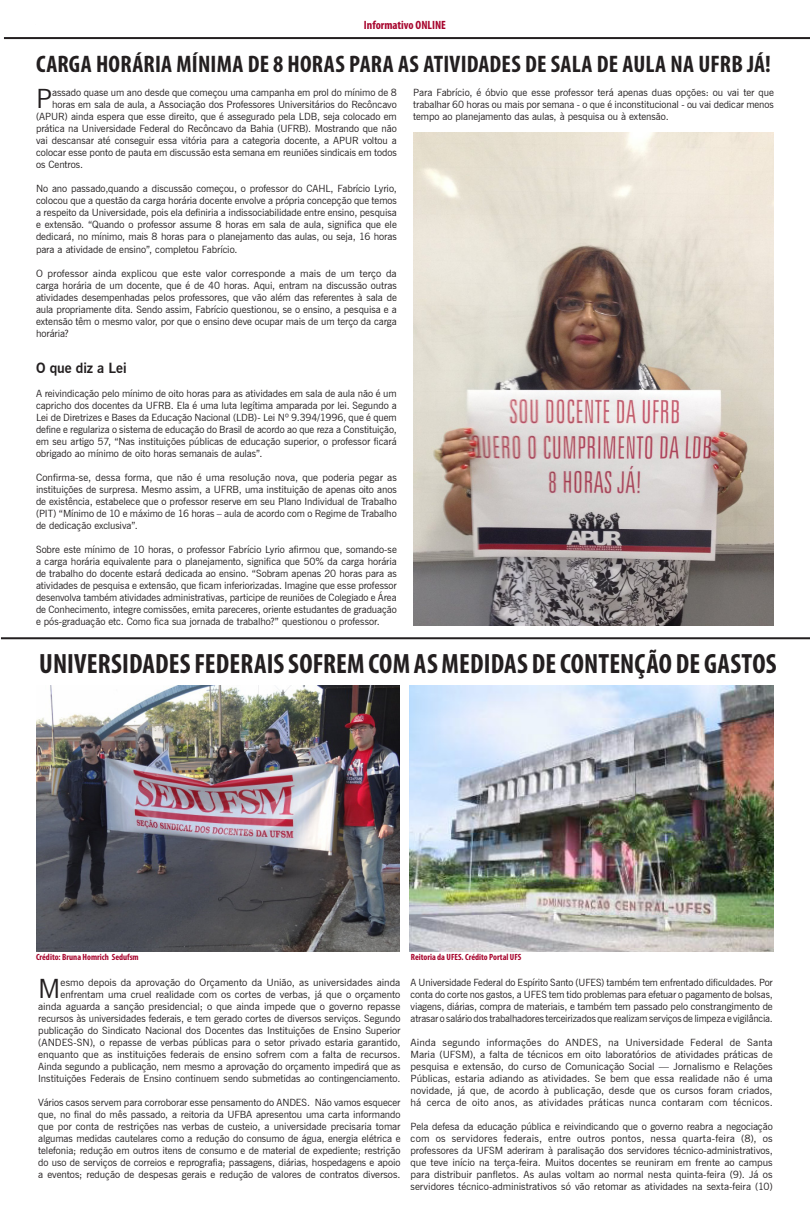
<style>
.page{position:relative;width:810px;height:1224px;background:#fff}
.page>*{position:absolute;margin:0;border:0;box-sizing:border-box;transform-origin:0 0}
.t1{font:700 condensed 28px "Myriad Pro";letter-spacing:.005em;color:#231f20}
.Body_1_Nested{font:26.6px "News Gothic BT";color:#231f20}
.Body_1_Nested-2{font:700 condensed 24px "Myriad Pro";letter-spacing:.01em;color:#231f20}
.Body_1_Nested-3{font:700 14px "News Gothic BT";letter-spacing:-.01em;color:#231f20}
.Author{font:700 condensed 12px "Myriad Pro";color:#a7052d}
.Body_1_Nested-4{font:10px/12px "News Gothic BT";letter-spacing:-.005em;color:#231f20;text-align:justify}
.Author-2{font:700 condensed 9px "Myriad Pro";color:#a7052d}
</style>
<div class="page">
<hr style="left:4px;top:37px;width:806px;height:2px;background:#231f20">
<hr style="left:1px;top:637px;width:809px;height:2px;background:#231f20">
<img style="left:36px;top:685px;width:364px;height:267px">
<img style="left:409px;top:685px;width:365px;height:267px">
<img style="left:413px;top:132px;width:361px;height:493px">
<p class="Author" style="left:364px;top:17px;width:84px">Informativo ONLINE</p>
<p class="Body_1_Nested-2" style="left:36px;top:49px;width:736px">CARGA HORÁRIA MÍNIMA DE 8 HORAS PARA AS ATIVIDADES DE SALA DE AULA NA UFRB JÁ!</p>
<p class="Body_1_Nested-4" style="left:413px;top:87px;width:362px">Para Fabrício, é óbvio que esse professor terá apenas duas opções: ou vai ter que trabalhar 60 horas ou mais por semana - o que é inconstitucional - ou vai dedicar menos tempo ao planejamento das aulas, à pesquisa ou à extensão.</p>
<p class="Body_1_Nested" style="left:36px;top:83px;width:18px">P</p>
<p class="Body_1_Nested-4" style="left:52px;top:87px;width:346px">assado quase um ano desde que começou uma campanha em prol do mínimo de 8</p>
<p class="Body_1_Nested-4" style="left:52px;top:99px;width:346px">horas em sala de aula, a Associação dos Professores Universitários do Recôncavo</p>
<p class="Body_1_Nested-4" style="left:36px;top:111px;width:362px">(APUR) ainda espera que esse direito, que é assegurado pela LDB, seja colocado em</p>
<p class="Body_1_Nested-4" style="left:36px;top:123px;width:362px">prática na Universidade Federal do Recôncavo da Bahia (UFRB). Mostrando que não</p>
<p class="Body_1_Nested-4" style="left:36px;top:135px;width:362px">vai descansar até conseguir essa vitória para a categoria docente, a APUR voltou a</p>
<p class="Body_1_Nested-4" style="left:36px;top:147px;width:362px">colocar esse ponto de pauta em discussão esta semana em reuniões sindicais em todos</p>
<p class="Body_1_Nested-4" style="left:36px;top:159px;width:49px">os Centros.</p>
<p class="Body_1_Nested-4" style="left:36px;top:183px;width:362px">No ano passado,quando a discussão começou, o professor do CAHL, Fabrício Lyrio, colocou que a questão da carga horária docente envolve a própria concepção que temos a respeito da Universidade, pois ela definiria a indissociabilidade entre ensino, pesquisa e extensão. “Quando o professor assume 8 horas em sala de aula, significa que ele dedicará, no mínimo, mais 8 horas para o planejamento das aulas, ou seja, 16 horas para a atividade de ensino”, completou Fabrício.</p>
<p class="Body_1_Nested-4" style="left:36px;top:267px;width:362px">O professor ainda explicou que este valor corresponde a mais de um terço da carga horária de um docente, que é de 40 horas. Aqui, entram na discussão outras atividades desempenhadas pelos professores, que vão além das referentes à sala de aula propriamente dita. Sendo assim, Fabrício questionou, se o ensino, a pesquisa e a extensão têm o mesmo valor, por que o ensino deve ocupar mais de um terço da carga horária?</p>
<p class="Body_1_Nested-3" style="left:36px;top:359px;width:92px">O que diz a Lei</p>
<p class="Body_1_Nested-4" style="left:36px;top:387px;width:362px">A reivindicação pelo mínimo de oito horas para as atividades em sala de aula não é um capricho dos docentes da UFRB. Ela é uma luta legítima amparada por lei. Segundo a Lei de Diretrizes e Bases da Educação Nacional (LDB)- Lei Nº 9.394/1996, que é quem define e regulariza o sistema de educação do Brasil de acordo ao que reza a Constituição, em seu artigo 57, “Nas instituições públicas de educação superior, o professor ficará obrigado ao mínimo de oito horas semanais de aulas”.</p>
<p class="Body_1_Nested-4" style="left:36px;top:471px;width:362px">Confirma-se, dessa forma, que não é uma resolução nova, que poderia pegar as instituições de surpresa. Mesmo assim, a UFRB, uma instituição de apenas oito anos de existência, estabelece que o professor reserve em seu Plano Individual de Trabalho (PIT) “Mínimo de 10 e máximo de 16 horas – aula de acordo com o Regime de Trabalho de dedicação exclusiva”.</p>
<p class="Body_1_Nested-4" style="left:36px;top:543px;width:362px">Sobre este mínimo de 10 horas, o professor Fabrício Lyrio afirmou que, somando-se a carga horária equivalente para o planejamento, significa que 50% da carga horária de trabalho do docente estará dedicada ao ensino. “Sobram apenas 20 horas para as atividades de pesquisa e extensão, que ficam inferiorizadas. Imagine que esse professor desenvolva também atividades administrativas, participe de reuniões de Colegiado e Área de Conhecimento, integre comissões, emita pareceres, oriente estudantes de graduação e pós-graduação etc. Como fica sua jornada de trabalho?” questionou o professor.</p>
<p class="t1" style="left:39px;top:647px;width:739px">UNIVERSIDADES FEDERAIS SOFREM COM AS MEDIDAS DE CONTENÇÃO DE GASTOS</p>
<p class="Author-2" style="left:36px;top:952px;width:104px">Crédito: Bruna Homrich Sedufsm</p>
<p class="Author-2" style="left:411px;top:952px;width:112px">Reitoria da UFES. Crédito Portal UFS</p>
<p class="Body_1_Nested-4" style="left:38px;top:976px;width:364px;text-align:right">esmo depois da aprovação do Orçamento da União, as universidades ainda enfrentam uma cruel realidade com os cortes de verbas, já que o orçamento ainda aguarda a sanção presidencial; o que ainda impede que o governo repasse recursos às universidades federais, e tem gerado cortes de diversos serviços. Segundo publicação do Sindicato Nacional dos Docentes das Instituições de Ensino Superior (ANDES-SN), o repasse de verbas públicas para o setor privado estaria garantido, enquanto que as instituições federais de ensino sofrem com a falta de recursos.<br>Ainda segundo a publicação, nem mesmo a aprovação do orçamento impedirá que as Instituições Federais de Ensino continuem sendo submetidas ao contingenciamento.</p>
<p class="Body_1_Nested-4" style="left:38px;top:1097px;width:364px">Vários casos servem para corroborar esse pensamento do ANDES. Não vamos esquecer que, no final do mês passado, a reitoria da UFBA apresentou uma carta informando que por conta de restrições nas verbas de custeio, a universidade precisaria tomar algumas medidas cautelares como a redução do consumo de água, energia elétrica e telefonia; redução em outros itens de consumo e de material de expediente; restrição do uso de serviços de correios e reprografia; passagens, diárias, hospedagens e apoio a eventos; redução de despesas gerais e redução de valores de contratos diversos.</p>
<p class="Body_1_Nested" style="left:38px;top:972px;width:24px">M</p>
<p class="Body_1_Nested-4" style="left:411px;top:976px;width:364px">A Universidade Federal do Espírito Santo (UFES) também tem enfrentado dificuldades. Por conta do corte nos gastos, a UFES tem tido problemas para efetuar o pagamento de bolsas, viagens, diárias, compra de materiais, e também tem passado pelo constrangimento de atrasar o salário dos trabalhadores terceirizados que realizam serviços de limpeza e vigilância.</p>
<p class="Body_1_Nested-4" style="left:411px;top:1036px;width:364px">Ainda segundo informações do ANDES, na Universidade Federal de Santa Maria (UFSM), a falta de técnicos em oito laboratórios de atividades práticas de pesquisa e extensão, do curso de Comunicação Social — Jornalismo e Relações Públicas, estaria adiando as atividades. Se bem que essa realidade não é uma novidade, já que, de acordo à publicação, desde que os cursos foram criados, há cerca de oito anos, as atividades práticas nunca contaram com técnicos.</p>
<p class="Body_1_Nested-4" style="left:411px;top:1121px;width:364px">Pela defesa da educação pública e reivindicando que o governo reabra a negociação com os servidores federais, entre outros pontos, nessa quarta-feira (8), os professores da UFSM aderiram à paralisação dos servidores técnico-administrativos, que teve início na terça-feira. Muitos docentes se reuniram em frente ao campus para distribuir panfletos. As aulas voltam ao normal nesta quinta-feira (9). Já os servidores técnico-administrativos só vão retomar as atividades na sexta-feira (10)</p>
</div>
